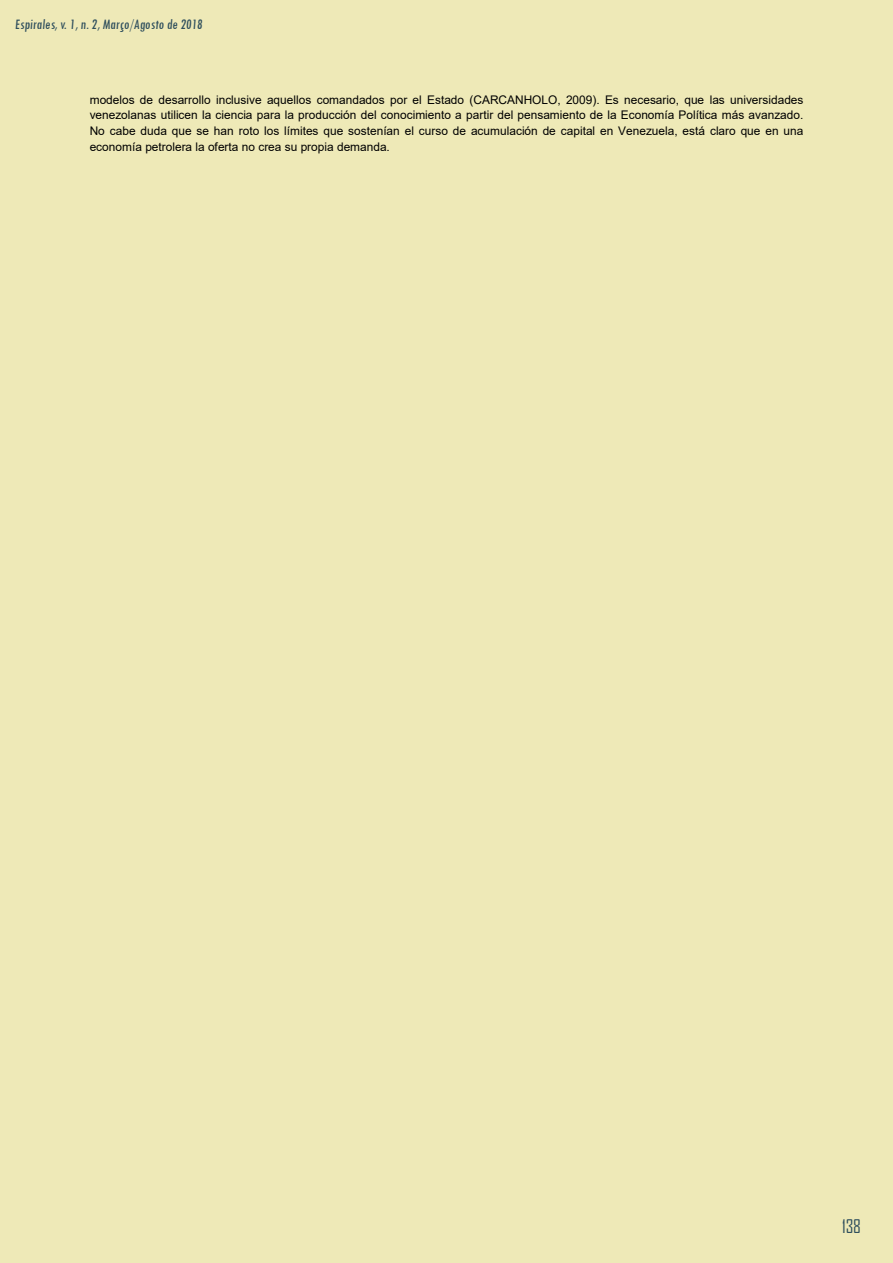
<style>
.page{position:relative;width:893px;height:1263px;background:#eee9b7}
.page>*{position:absolute;margin:0;border:0;box-sizing:border-box;transform-origin:0 0}
.t1{font:18px "Agency FB";color:#2f4f5d}
.t2{font:condensed 15px "Tw Cen";color:#2f4f5d}
.t3{font:11.85px/15.8px "Arial";color:#000;text-align:justify}
</style>
<div class="page">
<p class="t2" style="left:15px;top:15px;width:190px">Espirales, v. 1, n. 2, Março/Agosto de 2018</p>
<p class="t3" style="left:90px;top:91px;width:715px">modelos de desarrollo inclusive aquellos comandados por el Estado (CARCANHOLO, 2009). Es necesario, que las universidades venezolanas utilicen la ciencia para la producción del conocimiento a partir del pensamiento de la Economía Política más avanzado.<br>No cabe duda que se han roto los límites que sostenían el curso de acumulación de capital en Venezuela, está claro que en una economía petrolera la oferta no crea su propia demanda.</p>
<h1 class="t1" style="left:842px;top:1215px;width:21px">138</h1>
</div>
